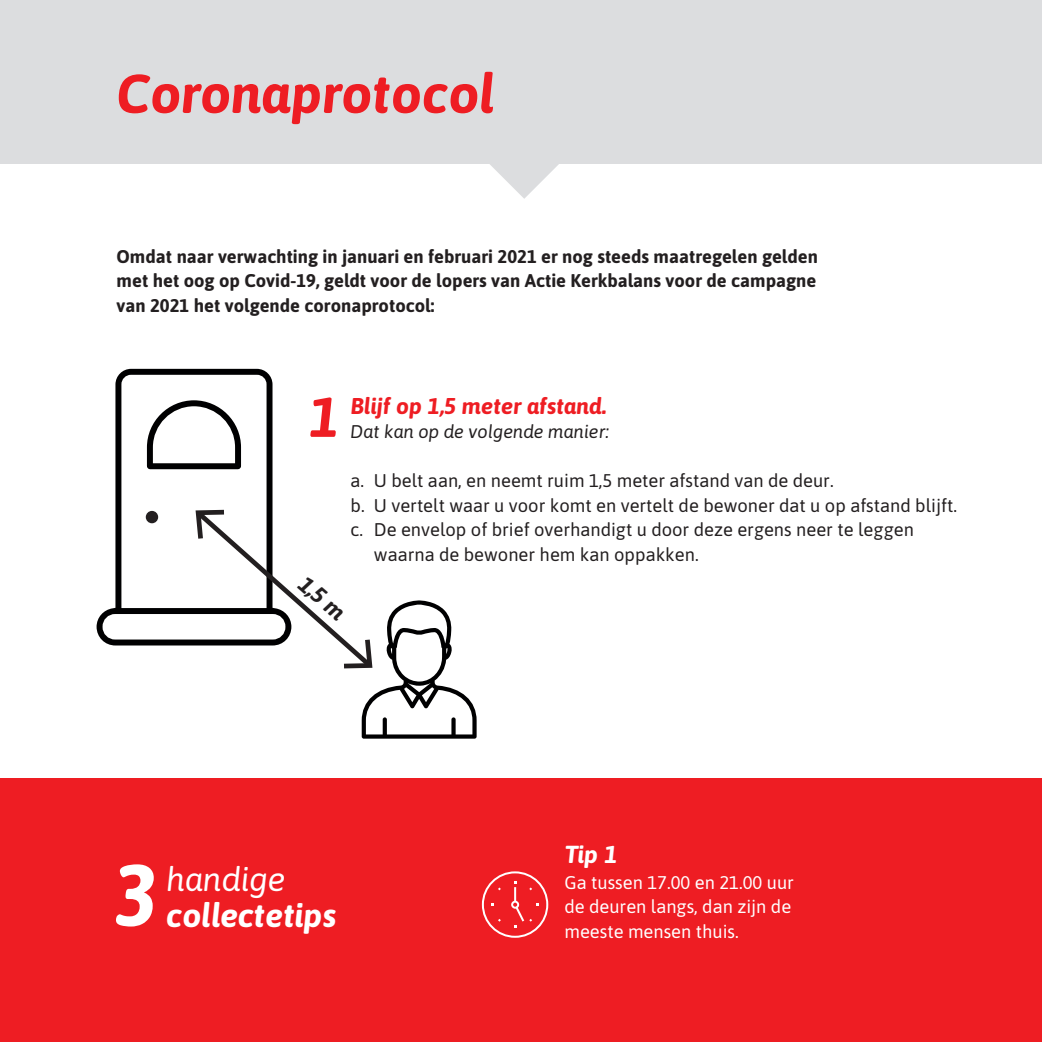
<style>
.page{position:relative;width:1042px;height:1042px;background:#fff}
.page>*{position:absolute;margin:0;border:0;box-sizing:border-box;transform-origin:0 0}
.t1{font:italic 700 86.8px "Asap";color:#fff}
.t2{font:italic 700 56px "Asap";color:#ee1d23}
.t3{font:italic 700 54.43px "Asap";color:#ee1d23}
.t4{font:italic 700 33.43px "Asap";color:#fff}
.t5{font:italic 33.43px "Asap";color:#fff}
.t6{font:italic 700 24.5px "Asap";color:#fff}
.t7{font:italic 700 22.75px "Asap";color:#ee1d23}
.t8{font:italic 700 22.75px "Asap";color:#231f20}
.t9{font:18.38px "Asap";color:#231f20}
.t10{font:700 18.38px/24.5px "Asap";color:#231f20;text-align:justify}
.t11{font:18.38px/24.5px "Asap";color:#fff}
.t12{font:italic 18.38px "Asap";color:#231f20}
</style>
<div class="page">
<div style="left:0;top:778px;width:1042px;height:264px;background:#ee1d23"></div>
<div style="left:0;top:0;width:1042px;height:164px;background:#dcdddf"></div>
<svg style="left:490px;top:164px;width:69px;height:35px"></svg>
<svg style="left:96px;top:368px;width:177px;height:278px"></svg>
<svg style="left:193px;top:507px;width:284px;height:231px"></svg>
<div style="left:146px;top:511px;width:12px;height:12px;background:#231f20;border-radius:50%"></div>
<svg style="left:482px;top:871px;width:66px;height:67px"></svg>
<h3 class="t3" style="left:117px;top:55px;width:380px">Coronaprotocol</h3>
<p class="t10" style="left:117px;top:243px;width:703px">Omdat naar verwachting in januari en februari 2021 er nog steeds maatregelen gelden met het oog op Covid-19, geldt voor de lopers van Actie Kerkbalans voor de campagne van 2021 het volgende coronaprotocol:</p>
<h2 class="t2" style="left:309px;top:378px;width:31px">1</h2>
<p class="t7" style="left:351px;top:389px;width:257px">Blijf op 1,5 meter afstand.</p>
<p class="t12" style="left:351px;top:419px;width:260px">Dat kan op de volgende manier:</p>
<p class="t9" style="left:351px;top:468px;width:484px">a. U belt aan, en neemt ruim 1,5 meter afstand van de deur.</p>
<p class="t9" style="left:351px;top:492px;width:608px">b. U vertelt waar u voor komt en vertelt de bewoner dat u op afstand blijft.</p>
<p class="t9" style="left:351px;top:517px;width:565px">c. De envelop of brief overhandigt u door deze ergens neer te leggen</p>
<p class="t9" style="left:374px;top:541px;width:326px">waarna de bewoner hem kan oppakken.</p>
<p class="t8" style="left:312px;top:568px;width:55px;rotate:41deg">1,5 m</p>
<h1 class="t1" style="left:112px;top:834px;width:48px">3</h1>
<h3 class="t5" style="left:166px;top:857px;width:121px">handige</h3>
<h3 class="t4" style="left:166px;top:891px;width:172px">collectetips</h3>
<h3 class="t6" style="left:565px;top:837px;width:54px">Tip 1</h3>
<p class="t11" style="left:564px;top:869px;width:231px">Ga tussen 17.00 en 21.00 uur de deuren langs, dan zijn de meeste mensen thuis.</p>
</div>
